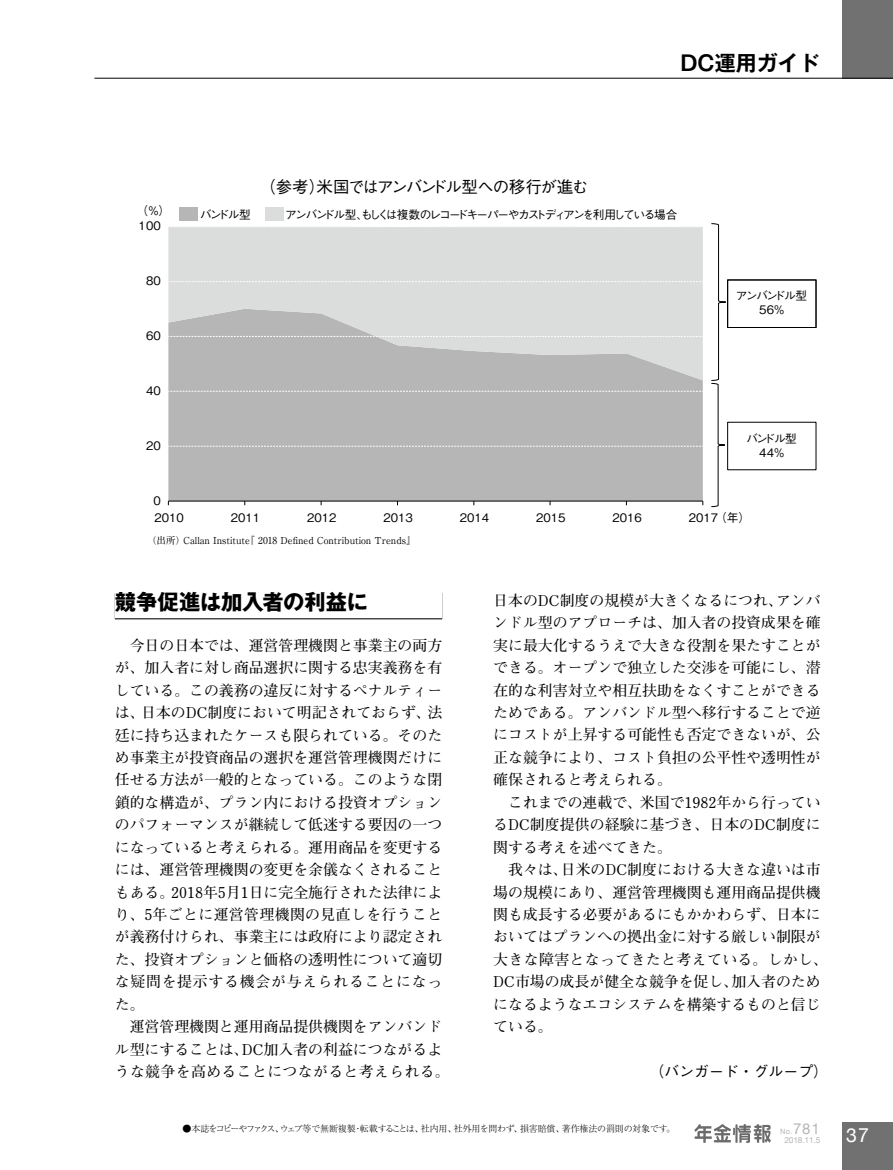
<style>
.page{position:relative;width:893px;height:1170px;background:#fff}
.page>*{position:absolute;margin:0;border:0;box-sizing:border-box;transform-origin:0 0}
.t1{font:700 21.3px "Gothic MB101 Pro";letter-spacing:-.005em;color:#000}
.t2{font:700 21px "Gothic MB101 Pro De";color:#000}
.t3{font:19.5px "Helvetica Neue";color:#fff}
.t4{font:500 16.5px "Gothic BBB Pro";letter-spacing:-.075em;color:#000}
.t5{font:700 14.85px/22.5px "Futo Min A101 Pro";color:#000;text-align:justify}
.t6{font:500 14.85px "Gothic BBB Pro";color:#000}
.t7{font:500 11.7px/14.1px "Gothic BBB Pro";letter-spacing:-.08em;color:#000;text-align:center}
.t8{font:500 11.7px "Gothic BBB Pro";letter-spacing:-.15em;color:#000}
.t9{font:500 11.7px/14.1px "Gothic BBB Pro";letter-spacing:-.115em;color:#000;text-align:center}
.t10{font:9.6px "Ryumin Pro";color:#000}
.t11{font:300 9px "Ryumin Pr 5";letter-spacing:-.02em;color:#000}
.t12{font:8.4px "Helvetica Neue";letter-spacing:-.02em;color:#b5b6b6}
.t13{font:7.35px "Helvetica Neue";color:#b5b6b6}
.s1{font-size:15px}
</style>
<div class="page">
<div style="left:842px;top:1121px;width:51px;height:48px;background:#727171"></div>
<div style="left:842px;top:0;width:51px;height:78px;background:#727171"></div>
<hr style="left:94px;top:78px;width:799px;height:1px;background:#000">
<svg style="left:694px;top:1124px;width:77px;height:18px"></svg>
<div style="left:115px;top:593px;width:327px;height:26px;background:#4a4a4a"></div>
<div style="left:115px;top:592px;width:327px;height:26px;background:#fff"></div>
<div style="left:168px;top:380px;width:535px;height:120px;background:#b6b6b7"></div>
<svg style="left:168px;top:227px;width:535px;height:153px;background:#d1d2d2"></svg>
<svg style="left:168px;top:281px;width:535px;height:1px"></svg>
<svg style="left:168px;top:336px;width:535px;height:1px"></svg>
<svg style="left:168px;top:391px;width:535px;height:1px"></svg>
<svg style="left:168px;top:446px;width:535px;height:1px"></svg>
<hr style="left:168px;top:500px;width:535px;height:1px;background:#000">
<div style="left:180px;top:208px;width:18px;height:13px;background:#b6b6b7"></div>
<div style="left:265px;top:208px;width:18px;height:13px;background:#dbdcdc"></div>
<svg style="left:711px;top:223px;width:15px;height:284px"></svg>
<div style="left:727px;top:279px;width:89px;height:49px;border:1px solid #000"></div>
<h2 class="t2" style="left:680px;top:45px;width:141px">DC運用ガイド</h2>
<p class="t4" style="left:259px;top:174px;width:331px">（参考）米国ではアンバンドル型への移行が進む</p>
<p class="t7" style="left:137px;top:202px;width:35px">（%）</p>
<p class="t7" style="left:200px;top:206px;width:52px">バンドル型</p>
<p class="t8" style="left:285px;top:205px;width:394px">アンバンドル型、もしくは複数のレコードキーパーやカストディアンを利用している場合</p>
<p class="t7" style="left:139px;top:217px;width:24px">100</p>
<p class="t7" style="left:146px;top:272px;width:16px">80</p>
<p class="t7" style="left:146px;top:327px;width:16px">60</p>
<p class="t7" style="left:146px;top:382px;width:16px">40</p>
<p class="t7" style="left:146px;top:437px;width:16px">20</p>
<p class="t7" style="left:153px;top:492px;width:9px">0</p>
<p class="t9" style="left:736px;top:287px;width:73px">アンバンドル型<br>56%</p>
<p class="t7" style="left:746px;top:429px;width:52px">バンドル型<br>44%</p>
<p class="t7" style="left:154px;top:509px;width:31px">2010</p>
<p class="t7" style="left:231px;top:509px;width:31px">2011</p>
<p class="t7" style="left:307px;top:509px;width:31px">2012</p>
<p class="t7" style="left:383px;top:509px;width:31px">2013</p>
<p class="t7" style="left:460px;top:509px;width:31px">2014</p>
<p class="t7" style="left:536px;top:509px;width:31px">2015</p>
<p class="t7" style="left:612px;top:509px;width:31px">2016</p>
<p class="t7" style="left:689px;top:509px;width:63px">2017（年）</p>
<p class="t10" style="left:147px;top:533px;width:270px">（出所）Callan Institute『 2018 Defined Contribution Trends』</p>
<h1 class="t1" style="left:115px;top:584px;width:255px">競争促進は加入者の利益に</h1>
<p class="t5" style="left:115px;top:632px;width:329px;text-indent:15px">今日の日本では、運営管理機関と事業主の両方が、加入者に対し商品選択に関する忠実義務を有している。この義務の違反に対するペナルティーは、日本のDC制度において明記されておらず、法廷に持ち込まれたケースも限られている。そのため事業主が投資商品の選択を運営管理機関だけに任せる方法が一般的となっている。このような閉鎖的な構造が、プラン内における投資オプションのパフォーマンスが継続して低迷する要因の一つになっていると考えられる。運用商品を変更するには、運営管理機関の変更を余儀なくされることもある。2018年5月1日に完全施行された法律により、5年ごとに運営管理機関の見直しを行うことが義務付けられ、事業主には政府により認定された、投資オプションと価格の透明性について適切な疑問を提示する機会が与えられることになった。</p>
<p class="t5" style="left:115px;top:1013px;width:336px;text-align:center">運営管理機関と運用商品提供機関をアンバンド<br>ル型にすることは、DC加入者の利益につながるような競争を高めることにつながると考えられる。</p>
<p class="t5" style="left:493px;top:587px;width:329px">日本のDC制度の規模が大きくなるにつれ、アンバンドル型のアプローチは、加入者の投資成果を確実に最大化するうえで大きな役割を果たすことができる。オープンで独立した交渉を可能にし、潜在的な利害対立や相互扶助をなくすことができるためである。アンバンドル型へ移行することで逆にコストが上昇する可能性も否定できないが、公正な競争により、コスト負担の公平性や透明性が確保されると考えられる。</p>
<p class="t5" style="left:493px;top:789px;width:329px;text-indent:15px">これまでの連載で、米国で1982年から行っているDC制度提供の経験に基づき、日本のDC制度に関する考えを述べてきた。</p>
<p class="t5" style="left:493px;top:856px;width:336px;text-align:left;text-indent:15px">我々は、日米のDC制度における大きな違いは市場の規模にあり、運営管理機関も運用商品提供機関も成長する必要があるにもかかわらず、日本においてはプランへの拠出金に対する厳しい制限が大きな障害となってきたと考えている。しかし、<br>DC市場の成長が健全な競争を促し、加入者のためになるようなエコシステムを構築するものと信じている。</p>
<p class="t6" style="left:649px;top:1059px;width:180px">（バンガード・グループ）</p>
<p class="t11" style="left:183px;top:1121px;width:494px">●本誌をコピーやファクス、ウェブ等で無断複製・転載することは、社内用、社外用を問わず、損害賠償、著作権法の罰則の対象です。</p>
<p class="t13" style="left:780px;top:1125px;width:41px">No.<span class="s1">781</span></p>
<p class="t12" style="left:784px;top:1133px;width:37px">2018.11.5</p>
<h3 class="t3" style="left:846px;top:1120px;width:24px">37</h3>
</div>
